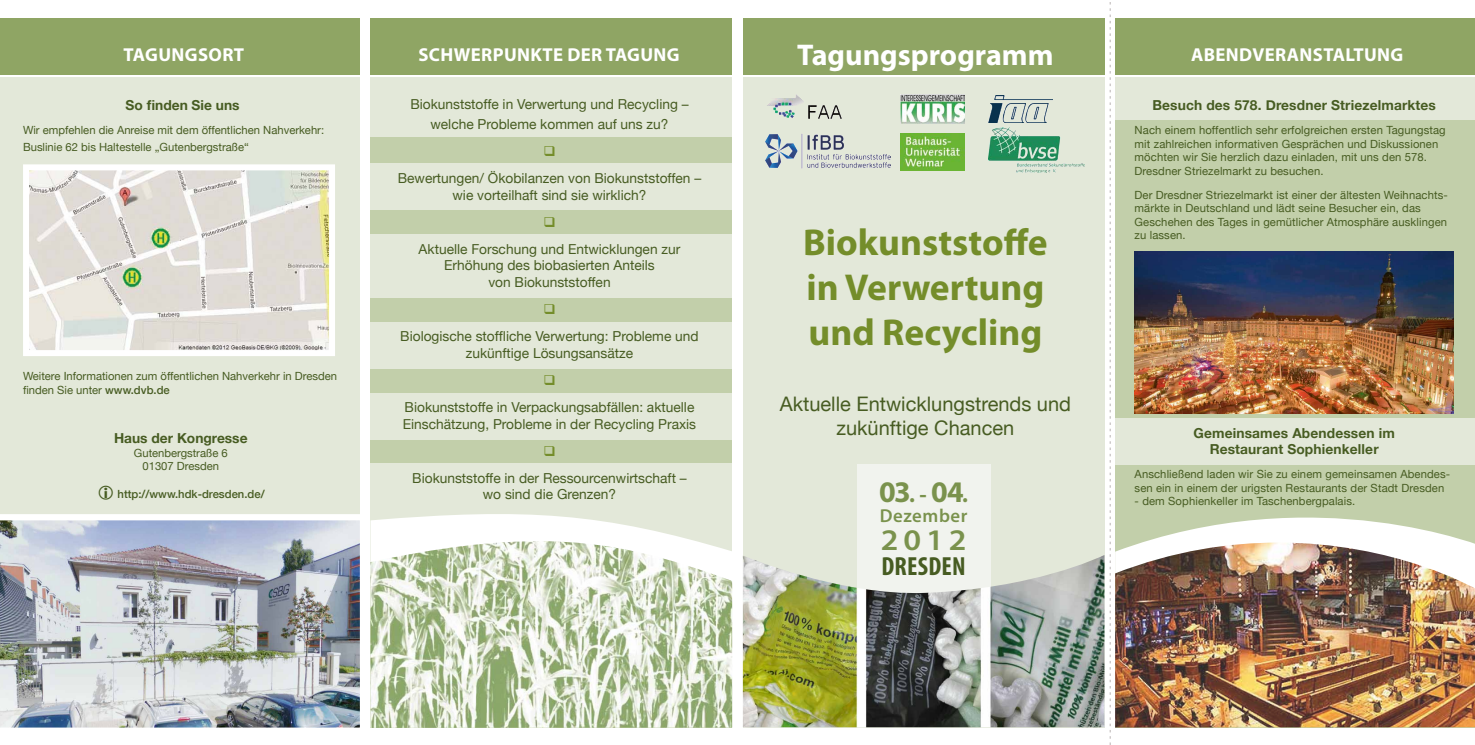
<style>
.page{position:relative;width:1475px;height:745px;background:#fff}
.page>*{position:absolute;margin:0;border:0;box-sizing:border-box;transform-origin:0 0}
.t1{font:700 37.5px/45px "Myriad Pro";color:#748d2a;text-align:justify}
.t2{font:700 30px "Myriad Pro";color:#fff}
.t3{font:700 30px "Myriad Pro";color:#7a924d}
.t4{font:600 30px "Myriad Pro";color:#7a924d;scale:1.1 1}
.t5{font:700 condensed 26.25px "Myriad Pro";letter-spacing:.01em;color:#475c22}
.t6{font:20px/24px "Helvetica Neue";color:#475c22;text-align:center}
.t7{font:700 18.75px "Myriad Pro";letter-spacing:.02em;color:#fff}
.t8{font:600 18.75px "Myriad Pro";letter-spacing:.03em;color:#7a924d}
.t9{font:13.75px/16.5px "Helvetica Neue";color:#475c22;text-align:center}
.t10{font:700 13.75px/16.5px "Helvetica Neue";letter-spacing:.01em;color:#475c22;text-align:center}
.t11{font:11.25px/13.5px "Helvetica Neue";letter-spacing:.01em;color:#475c22}
.t12{font:500 11.25px "Helvetica Neue";color:#475c22}
.s1{font-weight:500}
.s2{font-size:22.5px}
</style>
<div class="page">
<div style="left:742px;top:77px;width:362px;height:649px;background:#e3e8d9"></div>
<div style="left:856px;top:463px;width:134px;height:142px;background:#f1f3ee"></div>
<div style="left:0;top:77px;width:360px;height:649px;background:#e3e8d9"></div>
<div style="left:370px;top:77px;width:362px;height:649px;background:#c2cfaa"></div>
<div style="left:1114px;top:77px;width:360px;height:649px;background:#c2cfaa"></div>
<div style="left:742px;top:18px;width:362px;height:56px;background:#8fa564"></div>
<div style="left:370px;top:18px;width:362px;height:56px;background:#8fa564"></div>
<div style="left:370px;top:77px;width:362px;height:60px;background:#e3e8d9"></div>
<div style="left:370px;top:163px;width:362px;height:46px;background:#e3e8d9"></div>
<div style="left:370px;top:234px;width:362px;height:64px;background:#e3e8d9"></div>
<div style="left:370px;top:322px;width:362px;height:46px;background:#e3e8d9"></div>
<div style="left:370px;top:393px;width:362px;height:46px;background:#e3e8d9"></div>
<div style="left:370px;top:462px;width:362px;height:113px;background:#e3e8d9"></div>
<div style="left:0;top:18px;width:360px;height:56px;background:#8fa564"></div>
<div style="left:1114px;top:18px;width:360px;height:56px;background:#8fa564"></div>
<div style="left:1114px;top:77px;width:360px;height:43px;background:#e3e8d9"></div>
<div style="left:1114px;top:418px;width:360px;height:46px;background:#e3e8d9"></div>
<img style="left:0;top:514px;width:360px;height:214px">
<svg style="left:370px;top:477px;width:1099px;height:250px"></svg>
<img style="left:370px;top:541px;width:362px;height:186px">
<img style="left:1114px;top:542px;width:360px;height:185px">
<img style="left:742px;top:554px;width:362px;height:172px">
<svg style="left:1109px;top:2px;width:1px;height:742px"></svg>
<img style="left:900px;top:133px;width:64px;height:37px">
<img style="left:988px;top:128px;width:96px;height:44px">
<img style="left:767px;top:94px;width:75px;height:25px">
<img style="left:765px;top:134px;width:125px;height:35px">
<img style="left:900px;top:95px;width:64px;height:28px">
<img style="left:988px;top:96px;width:64px;height:26px">
<svg style="left:23px;top:164px;width:312px;height:192px"></svg>
<img style="left:1134px;top:252px;width:319px;height:161px">
<h2 class="t2" style="left:797px;top:35px;width:258px">Tagungsprogramm</h2>
<h3 class="t7" style="left:124px;top:42px;width:118px">Tagungsort</h3>
<h3 class="t7" style="left:418px;top:42px;width:263px">Schwerpunkte der Tagung</h3>
<h3 class="t7" style="left:1190px;top:42px;width:214px">Abendveranstaltung</h3>
<p class="t10" style="left:126px;top:96px;width:115px">So finden Sie uns</p>
<p class="t11" style="left:23px;top:121px;width:302px;line-height:16.5px">Wir empfehlen die Anreise mit dem öffentlichen Nahverkehr:<br>Buslinie 62 bis Haltestelle „Gutenbergstraße“</p>
<p class="t11" style="left:23px;top:369px;width:315px">Weitere Informationen zum öffentlichen Nahverkehr in Dresden finden Sie unter <span class="s1">www.dvb.de</span></p>
<p class="t10" style="left:114px;top:429px;width:135px">Haus der Kongresse</p>
<p class="t11" style="left:134px;top:445px;width:95px;text-align:center">Gutenbergstraße 6<br>01307 Dresden</p>
<p class="t12" style="left:118px;top:487px;width:148px">http://www.hdk-dresden.de/</p>
<p class="t9" style="left:410px;top:93px;width:280px;line-height:20px">Biokunststoffe in Verwertung und Recycling – welche Probleme kommen auf uns zu?</p>
<p class="t9" style="left:397px;top:170px;width:305px">Bewertungen/ Ökobilanzen von Biokunststoffen – wie vorteilhaft sind sie wirklich?</p>
<p class="t9" style="left:418px;top:240px;width:263px">Aktuelle Forschung und Entwicklungen zur<br>Erhöhung des biobasierten Anteils<br>von Biokunststoffen</p>
<p class="t9" style="left:400px;top:328px;width:300px">Biologische stoffliche Verwertung: Probleme und zukünftige Lösungsansätze</p>
<p class="t9" style="left:403px;top:398px;width:295px;text-align:left">Biokunststoffe in Verpackungsabfällen: aktuelle<br>Einschätzung, Probleme in der Recycling Praxis</p>
<p class="t9" style="left:412px;top:469px;width:276px">Biokunststoffe in der Ressourcenwirtschaft – wo sind die Grenzen?</p>
<h1 class="t1" style="left:803px;top:218px;width:246px">Biokunststoffe in Verwertung und Recycling</h1>
<h3 class="t6" style="left:779px;top:391px;width:293px">Aktuelle Entwicklungstrends und zukünftige Chancen</h3>
<h2 class="t3" style="left:879px;top:471px;width:90px">03<span class="s2">. -</span> 04<span class="s2">.</span></h2>
<h3 class="t8" style="left:879px;top:503px;width:89px">Dezember</h3>
<h2 class="t4" style="left:880px;top:521px;width:79px">2012</h2>
<h3 class="t5" style="left:881px;top:550px;width:86px">DRESDEN</h3>
<p class="t10" style="left:1152px;top:96px;width:285px">Besuch des 578. Dresdner Striezelmarktes</p>
<p class="t11" style="left:1134px;top:123px;width:312px">Nach einem hoffentlich sehr erfolgreichen ersten Tagungstag mit zahlreichen informativen Gesprächen und Diskussionen möchten wir Sie herzlich dazu einladen, mit uns den 578.<br>Dresdner Striezelmarkt zu besuchen.</p>
<p class="t11" style="left:1134px;top:188px;width:315px">Der Dresdner Striezelmarkt ist einer der ältesten Weihnachts&shy;märkte in Deutschland und lädt seine Besucher ein, das Geschehen des Tages in gemütlicher Atmosphäre ausklingen zu lassen.</p>
<p class="t10" style="left:1193px;top:424px;width:203px">Gemeinsames Abendessen im<br>Restaurant Sophienkeller</p>
<p class="t11" style="left:1134px;top:467px;width:317px">Anschließend laden wir Sie zu einem gemeinsamen Abendes&shy;sen ein in einem der urigsten Restaurants der Stadt Dresden</p>
<p class="t11" style="left:1134px;top:494px;width:222px">- dem Sophienkeller im Taschenbergpalais.</p>
</div>
